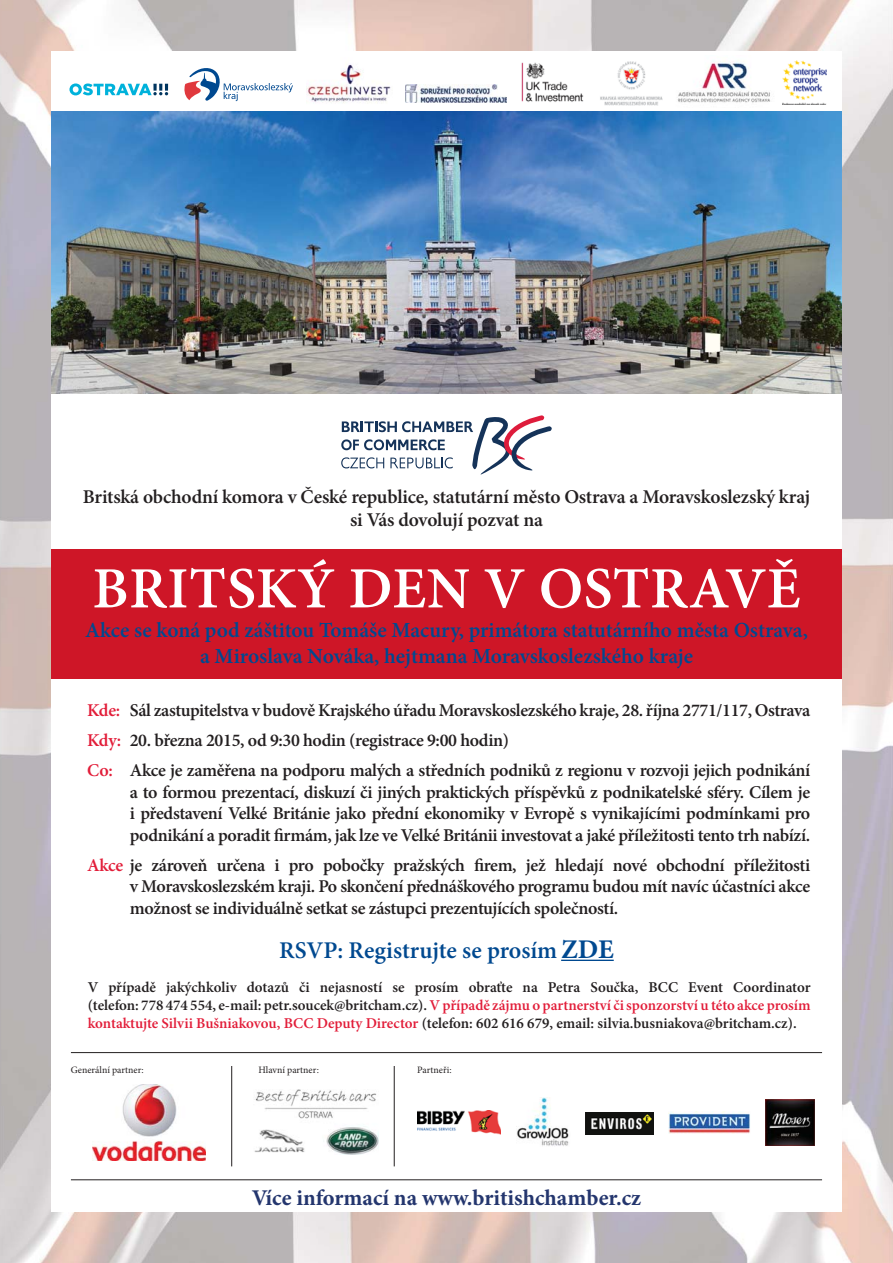
<style>
.page{position:relative;width:893px;height:1263px;background:#fff}
.page>*{position:absolute;margin:0;border:0;box-sizing:border-box;transform-origin:0 0}
.t1{font:600 58.5px "Minion Pro";letter-spacing:.01em;color:#fff}
.t2{font:600 24px "Minion Pro";color:#004990}
.t3{font:700 22.5px "Minion Pro";color:#24366e}
.t4{font:600 21.45px/25.5px "Minion Pro";color:#004990;text-align:center}
.t5{font:600 19.5px/23.4px "Minion Pro";letter-spacing:-.01em;color:#231f20;text-align:center}
.t6{font:600 18px/21.6px "Minion Pro";letter-spacing:-.02em;color:#231f20;text-align:justify}
.t7{font:600 15px/18px "Minion Pro";color:#231f20;text-align:justify}
.t8{font:9.75px "Minion Pro";color:#231f20}
.s1{color:#e21d39}
.s2{font-weight:700;font-size:27px}
</style>
<div class="page">
<img style="left:0;top:0;width:893px;height:1263px">
<div style="left:51px;top:51px;width:791px;height:1161px;background:#fff"></div>
<div style="left:51px;top:549px;width:791px;height:130px;background:#ce1627"></div>
<svg style="left:341px;top:415px;width:211px;height:60px"></svg>
<img style="left:51px;top:111px;width:791px;height:283px">
<svg style="left:69px;top:83px;width:99px;height:12px"></svg>
<svg style="left:184px;top:68px;width:109px;height:33px"></svg>
<img style="left:306px;top:64px;width:85px;height:39px">
<img style="left:521px;top:62px;width:63px;height:40px">
<img style="left:600px;top:61px;width:63px;height:45px">
<img style="left:677px;top:61px;width:93px;height:42px">
<hr style="left:71px;top:1052px;width:751px;height:1px;background:#231f20">
<hr style="left:231px;top:1066px;width:1px;height:100px;background:#231f20">
<hr style="left:394px;top:1066px;width:1px;height:100px;background:#231f20">
<hr style="left:71px;top:1179px;width:751px;height:1px;background:#231f20">
<img style="left:417px;top:1110px;width:84px;height:24px">
<img style="left:93px;top:1084px;width:112px;height:76px">
<img style="left:668px;top:1111px;width:82px;height:22px">
<img style="left:765px;top:1099px;width:49px;height:46px">
<img style="left:516px;top:1098px;width:53px;height:48px">
<hr style="left:561px;top:960px;width:53px;height:1px;background:#004990">
<img style="left:254px;top:1089px;width:124px;height:66px">
<img style="left:585px;top:1113px;width:68px;height:21px">
<img style="left:405px;top:84px;width:102px;height:19px">
<img style="left:783px;top:61px;width:44px;height:44px">
<p class="t5" style="left:83px;top:486px;width:729px">Britská obchodní komora v České republice, statutární město Ostrava a Moravskoslezský kraj si Vás dovolují pozvat na</p>
<h1 class="t1" style="left:92px;top:565px;width:710px">BRITSKÝ DEN V OSTRAVĚ</h1>
<p class="t4" style="left:85px;top:619px;width:724px">Akce se koná pod záštitou Tomáše Macury, primátora statutárního města Ostrava, a Miroslava Nováka, hejtmana Moravskoslezského kraje</p>
<p class="t6" style="left:87px;top:696px;width:724px;line-height:30.2px;text-align:left"><span class="s1">Kde:</span> Sál zastupitelstva v budově Krajského úřadu Moravskoslezského kraje, 28. října 2771/117, Ostrava<br><span class="s1">Kdy:</span> 20. března 2015, od 9:30 hodin (registrace 9:00 hodin)<br><span class="s1">Co:</span> Akce je zaměřena na podporu malých a středních podniků z regionu v rozvoji jejich podnikání</p>
<p class="t6" style="left:130px;top:782px;width:682px">a to formou prezentací, diskuzí či jiných praktických příspěvků z podnikatelské sféry. Cílem je i představení Velké Británie jako přední ekonomiky v Evropě s vynikajícími podmínkami pro podnikání a poradit firmám, jak lze ve Velké Británii investovat a jaké příležitosti tento trh nabízí.</p>
<p class="t6" style="left:130px;top:856px;width:682px;text-indent:-43px"><span class="s1">Akce</span> je zároveň určena i pro pobočky pražských firem, jež hledají nové obchodní příležitosti v Moravskoslezském kraji. Po skončení přednáškového programu budou mít navíc účastníci akce možnost se individuálně setkat se zástupci prezentujících společností.</p>
<h2 class="t2" style="left:279px;top:940px;width:336px">RSVP: Registrujte se prosím <span class="s2">ZDE</span></h2>
<p class="t7" style="left:88px;top:980px;width:724px">V případě jakýchkoliv dotazů či nejasností se prosím obraťte na Petra Součka, BCC Event Coordinator (telefon: 778 474 554, e-mail: petr.soucek@britcham.cz). <span class="s1">V případě zájmu o partnerství či sponzorství u této akce prosím kontaktujte Silvii Bušniakovou, BCC Deputy Director</span> (telefon: 602 616 679, email: silvia.busniakova@britcham.cz).</p>
<p class="t8" style="left:71px;top:1066px;width:74px">Generální partner:</p>
<p class="t8" style="left:258px;top:1066px;width:62px">Hlavní partner:</p>
<p class="t8" style="left:417px;top:1066px;width:36px">Partneři:</p>
<p class="t3" style="left:252px;top:1189px;width:391px">Více informací na www.britishchamber.cz</p>
</div>
